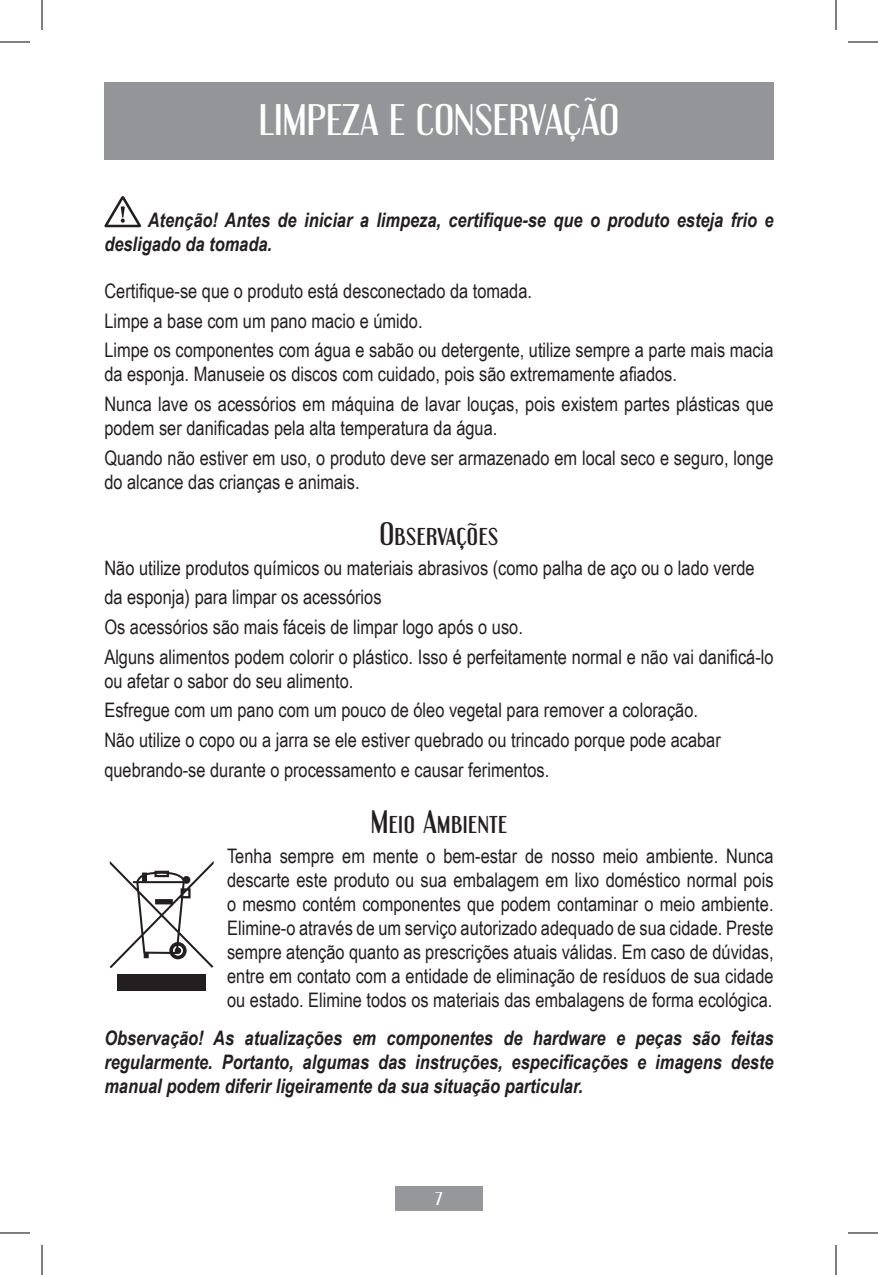
<style>
.page{position:relative;width:878px;height:1275px;background:#fff}
.page>*{position:absolute;margin:0;border:0;box-sizing:border-box;transform-origin:0 0}
.t1{font:38px "Engebrechtre Rg";color:#fff}
.t2{font:28px "Engebrechtre Rg";color:#231f20}
.t3{font:20px/29.6px "Arial Narrow";color:#231f20}
.t4{font:italic 700 20px/24px "Arial Narrow";color:#231f20}
.t5{font:16px "Engebrechtre Rg";color:#fff}
</style>
<div class="page">
<div style="left:395px;top:1186px;width:88px;height:25px;background:#95979a"></div>
<div style="left:104px;top:82px;width:669px;height:77px;background:#939598"></div>
<svg style="left:104px;top:196px;width:37px;height:31px"></svg>
<div style="left:117px;top:974px;width:89px;height:16px;background:#231f20"></div>
<svg style="left:110px;top:861px;width:104px;height:107px"></svg>
<hr style="left:0;top:42px;width:30px;height:1px;background:#000">
<hr style="left:848px;top:42px;width:30px;height:1px;background:#000">
<hr style="left:0;top:1232px;width:30px;height:1px;background:#000">
<hr style="left:848px;top:1232px;width:30px;height:1px;background:#000">
<hr style="left:42px;top:0;width:1px;height:30px;background:#000">
<hr style="left:42px;top:1245px;width:1px;height:30px;background:#000">
<hr style="left:835px;top:0;width:1px;height:30px;background:#000">
<hr style="left:835px;top:1245px;width:1px;height:30px;background:#000">
<h1 class="t1" style="left:259px;top:97px;width:362px">LIMPEZA E CONSERVAÇÃO</h1>
<p class="t4" style="left:104px;top:207px;width:670px;text-indent:43px">Atenção! Antes de iniciar a limpeza, certifique-se que o produto esteja frio e desligado da tomada.</p>
<p class="t3" style="left:104px;top:275px;width:670px">Certifique-se que o produto está desconectado da tomada.<br>Limpe a base com um pano macio e úmido.<br>Limpe os componentes com água e sabão ou detergente, utilize sempre a parte mais macia</p>
<p class="t3" style="left:104px;top:359px;width:670px">da esponja. Manuseie os discos com cuidado, pois são extremamente afiados.<br>Nunca lave os acessórios em máquina de lavar louças, pois existem partes plásticas que</p>
<p class="t3" style="left:104px;top:412px;width:670px">podem ser danificadas pela alta temperatura da água.<br>Quando não estiver em uso, o produto deve ser armazenado em local seco e seguro, longe</p>
<p class="t3" style="left:104px;top:466px;width:257px">do alcance das crianças e animais.</p>
<h2 class="t2" style="left:379px;top:516px;width:121px">Observações</h2>
<p class="t3" style="left:104px;top:552px;width:670px">Não utilize produtos químicos ou materiais abrasivos (como palha de aço ou o lado verde da esponja) para limpar os acessórios<br>Os acessórios são mais fáceis de limpar logo após o uso.<br>Alguns alimentos podem colorir o plástico. Isso é perfeitamente normal e não vai danificá-lo</p>
<p class="t3" style="left:104px;top:665px;width:618px">ou afetar o sabor do seu alimento.<br>Esfregue com um pano com um pouco de óleo vegetal para remover a coloração.<br>Não utilize o copo ou a jarra se ele estiver quebrado ou trincado porque pode acabar quebrando-se durante o processamento e causar ferimentos.</p>
<h2 class="t2" style="left:371px;top:804px;width:138px">Meio Ambiente</h2>
<p class="t3" style="left:227px;top:843px;width:548px;line-height:24px;text-align:justify">Tenha sempre em mente o bem-estar de nosso meio ambiente. Nunca descarte este produto ou sua embalagem em lixo doméstico normal pois o mesmo contém componentes que podem contaminar o meio ambiente.<br>Elimine-o através de um serviço autorizado adequado de sua cidade. Preste sempre atenção quanto as prescrições atuais válidas. Em caso de dúvidas, entre em contato com a entidade de eliminação de resíduos de sua cidade ou estado. Elimine todos os materiais das embalagens de forma ecológica.</p>
<p class="t4" style="left:104px;top:1025px;width:670px;text-align:justify">Observação! As atualizações em componentes de hardware e peças são feitas regularmente. Portanto, algumas das instruções, especificações e imagens deste manual podem diferir ligeiramente da sua situação particular.</p>
<p class="t5" style="left:435px;top:1189px;width:9px">7</p>
</div>
